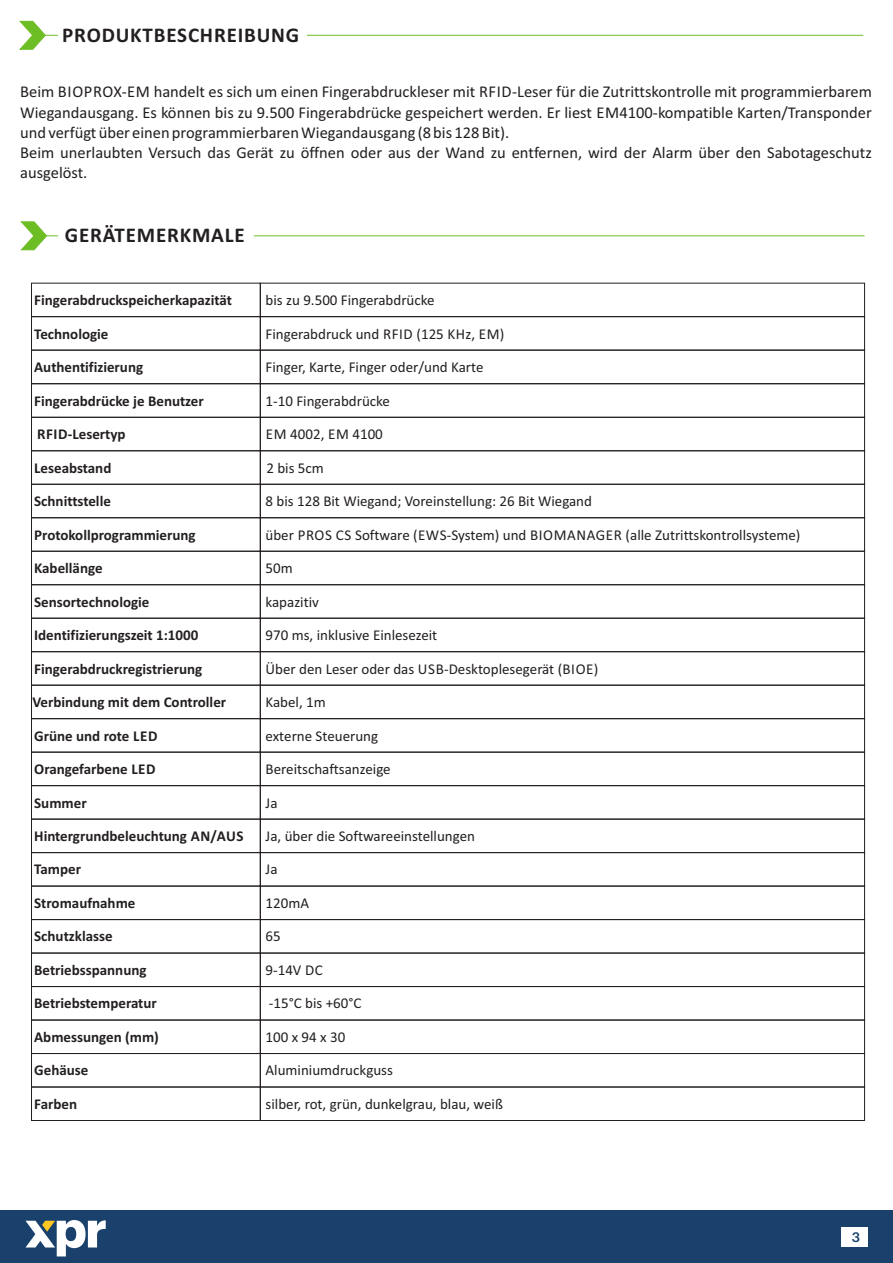
<style>
.page{position:relative;width:893px;height:1263px;background:#fff}
.page>*{position:absolute;margin:0;border:0;box-sizing:border-box;transform-origin:0 0}
.t1{font:700 21px "Calibri";letter-spacing:.04em;color:#231f20}
.t2{font:16.5px/20.1px "Calibri";color:#231f20}
.t3{font:15px "Calibri";color:#231f20}
.t4{font:700 15px "Calibri";color:#231f20}
.t5{font:500 13.5px "Graphik";color:#19416c}
</style>
<div class="page">
<hr style="left:47px;top:235px;width:817px;height:1px;background:#6dbd24">
<div style="left:58px;top:226px;width:196px;height:19px;background:#fff"></div>
<svg style="left:20px;top:221px;width:28px;height:30px"></svg>
<hr style="left:45px;top:35px;width:818px;height:1px;background:#6dbd24">
<div style="left:58px;top:26px;width:249px;height:18px;background:#fff"></div>
<svg style="left:19px;top:20px;width:27px;height:30px"></svg>
<div style="left:31px;top:350px;width:229px;height:34px;border:1px solid #231f20"></div>
<div style="left:31px;top:484px;width:229px;height:34px;border:1px solid #231f20"></div>
<div style="left:31px;top:618px;width:229px;height:34px;border:1px solid #231f20"></div>
<div style="left:31px;top:651px;width:229px;height:34px;border:1px solid #231f20"></div>
<div style="left:31px;top:685px;width:229px;height:34px;border:1px solid #231f20"></div>
<div style="left:31px;top:718px;width:229px;height:34px;border:1px solid #231f20"></div>
<div style="left:31px;top:752px;width:229px;height:34px;border:1px solid #231f20"></div>
<div style="left:31px;top:785px;width:229px;height:34px;border:1px solid #231f20"></div>
<div style="left:31px;top:886px;width:229px;height:34px;border:1px solid #231f20"></div>
<div style="left:31px;top:953px;width:229px;height:34px;border:1px solid #231f20"></div>
<div style="left:31px;top:919px;width:229px;height:34px;border:1px solid #231f20"></div>
<div style="left:31px;top:986px;width:229px;height:34px;border:1px solid #231f20"></div>
<div style="left:31px;top:1020px;width:229px;height:34px;border:1px solid #231f20"></div>
<div style="left:31px;top:1053px;width:229px;height:34px;border:1px solid #231f20"></div>
<div style="left:31px;top:1087px;width:229px;height:34px;border:1px solid #231f20"></div>
<div style="left:31px;top:551px;width:229px;height:34px;border:1px solid #231f20"></div>
<div style="left:31px;top:819px;width:229px;height:34px;border:1px solid #231f20"></div>
<div style="left:31px;top:283px;width:229px;height:34px;border:1px solid #231f20"></div>
<div style="left:31px;top:852px;width:229px;height:34px;border:1px solid #231f20"></div>
<div style="left:31px;top:417px;width:229px;height:34px;border:1px solid #231f20"></div>
<div style="left:260px;top:350px;width:605px;height:34px;border:1px solid #231f20"></div>
<div style="left:260px;top:484px;width:605px;height:34px;border:1px solid #231f20"></div>
<div style="left:260px;top:618px;width:605px;height:34px;border:1px solid #231f20"></div>
<div style="left:260px;top:651px;width:605px;height:34px;border:1px solid #231f20"></div>
<div style="left:260px;top:685px;width:605px;height:34px;border:1px solid #231f20"></div>
<div style="left:260px;top:718px;width:605px;height:34px;border:1px solid #231f20"></div>
<div style="left:260px;top:752px;width:605px;height:34px;border:1px solid #231f20"></div>
<div style="left:260px;top:785px;width:605px;height:34px;border:1px solid #231f20"></div>
<div style="left:260px;top:886px;width:605px;height:34px;border:1px solid #231f20"></div>
<div style="left:260px;top:919px;width:605px;height:34px;border:1px solid #231f20"></div>
<div style="left:260px;top:953px;width:605px;height:34px;border:1px solid #231f20"></div>
<div style="left:260px;top:986px;width:605px;height:34px;border:1px solid #231f20"></div>
<div style="left:260px;top:1020px;width:605px;height:34px;border:1px solid #231f20"></div>
<div style="left:260px;top:1053px;width:605px;height:34px;border:1px solid #231f20"></div>
<div style="left:260px;top:1087px;width:605px;height:34px;border:1px solid #231f20"></div>
<div style="left:260px;top:551px;width:605px;height:34px;border:1px solid #231f20"></div>
<div style="left:260px;top:819px;width:605px;height:34px;border:1px solid #231f20"></div>
<div style="left:260px;top:283px;width:605px;height:34px;border:1px solid #231f20"></div>
<div style="left:260px;top:852px;width:605px;height:34px;border:1px solid #231f20"></div>
<div style="left:260px;top:417px;width:605px;height:34px;border:1px solid #231f20"></div>
<div style="left:0;top:1210px;width:893px;height:53px;background:#19416c"></div>
<svg style="left:26px;top:1220px;width:80px;height:36px"></svg>
<div style="left:841px;top:1227px;width:26px;height:19px;background:#fff"></div>
<h1 class="t1" style="left:62px;top:26px;width:239px">PRODUKTBESCHREIBUNG</h1>
<p class="t2" style="left:20px;top:83px;width:853px">Beim BIOPROX-EM handelt es sich um einen Fingerabdruckleser mit RFID-Leser für die Zutrittskontrolle mit programmierbarem Wiegandausgang. Es können bis zu 9.500 Fingerabdrücke gespeichert werden. Er liest EM4100-kompatible Karten/Transponder und verfügt über einen programmierbaren Wiegandausgang (8 bis 128 Bit).<br>Beim unerlaubten Versuch das Gerät zu öffnen oder aus der Wand zu entfernen, wird der Alarm über den Sabotageschutz ausgelöst.</p>
<h1 class="t1" style="left:65px;top:227px;width:181px">GERÄTEMERKMALE</h1>
<p class="t4" style="left:34px;top:294px;width:199px">Fingerabdruckspeicherkapazität</p>
<p class="t3" style="left:266px;top:294px;width:171px">bis zu 9.500 Fingerabdrücke</p>
<p class="t4" style="left:34px;top:327px;width:76px">Technologie</p>
<p class="t4" style="left:34px;top:361px;width:110px">Authentifizierung</p>
<p class="t3" style="left:266px;top:327px;width:240px">Fingerabdruck und RFID (125 KHz, EM)</p>
<p class="t3" style="left:266px;top:361px;width:219px">Finger, Karte, Finger oder/und Karte</p>
<p class="t4" style="left:34px;top:394px;width:171px">Fingerabdrücke je Benutzer</p>
<p class="t3" style="left:266px;top:394px;width:126px">1-10 Fingerabdrücke</p>
<p class="t4" style="left:37px;top:428px;width:90px">RFID-Lesertyp</p>
<p class="t3" style="left:266px;top:428px;width:119px">EM 4002, EM 4100</p>
<p class="t4" style="left:34px;top:461px;width:79px">Leseabstand</p>
<p class="t3" style="left:266px;top:461px;width:59px">2 bis 5cm</p>
<p class="t4" style="left:34px;top:495px;width:78px">Schnittstelle</p>
<p class="t4" style="left:34px;top:528px;width:163px">Protokollprogrammierung</p>
<p class="t4" style="left:34px;top:562px;width:70px">Kabellänge</p>
<p class="t4" style="left:34px;top:595px;width:117px">Sensortechnologie</p>
<p class="t4" style="left:34px;top:629px;width:166px">Identifizierungszeit 1:1000</p>
<p class="t4" style="left:34px;top:662px;width:170px">Fingerabdruckregistrierung</p>
<p class="t4" style="left:33px;top:696px;width:195px">Verbindung mit dem Controller</p>
<p class="t4" style="left:34px;top:729px;width:125px">Grüne und rote LED</p>
<p class="t4" style="left:34px;top:763px;width:123px">Orangefarbene LED</p>
<p class="t4" style="left:34px;top:796px;width:54px">Summer</p>
<p class="t4" style="left:34px;top:830px;width:211px">Hintergrundbeleuchtung AN/AUS</p>
<p class="t4" style="left:34px;top:863px;width:48px">Tamper</p>
<p class="t4" style="left:34px;top:897px;width:103px">Stromaufnahme</p>
<p class="t4" style="left:34px;top:930px;width:80px">Schutzklasse</p>
<p class="t4" style="left:34px;top:964px;width:114px">Betriebsspannung</p>
<p class="t4" style="left:34px;top:997px;width:124px">Betriebstemperatur</p>
<p class="t4" style="left:34px;top:1031px;width:126px">Abmessungen (mm)</p>
<p class="t4" style="left:34px;top:1064px;width:56px">Gehäuse</p>
<p class="t4" style="left:34px;top:1097px;width:44px">Farben</p>
<p class="t3" style="left:266px;top:495px;width:328px">8 bis 128 Bit Wiegand; Voreinstellung: 26 Bit Wiegand</p>
<p class="t3" style="left:266px;top:528px;width:536px">über PROS CS Software (EWS-System) und BIOMANAGER (alle Zutrittskontrollsysteme)</p>
<p class="t3" style="left:266px;top:562px;width:29px">50m</p>
<p class="t3" style="left:266px;top:595px;width:55px">kapazitiv</p>
<p class="t3" style="left:266px;top:629px;width:173px">970 ms, inklusive Einlesezeit</p>
<p class="t3" style="left:266px;top:662px;width:334px">Über den Leser oder das USB-Desktoplesegerät (BIOE)</p>
<p class="t3" style="left:266px;top:696px;width:62px">Kabel, 1m</p>
<p class="t3" style="left:266px;top:729px;width:114px">externe Steuerung</p>
<p class="t3" style="left:266px;top:763px;width:127px">Bereitschaftsanzeige</p>
<p class="t3" style="left:266px;top:796px;width:13px">Ja</p>
<p class="t3" style="left:266px;top:830px;width:211px">Ja, über die Softwareeinstellungen</p>
<p class="t3" style="left:266px;top:863px;width:13px">Ja</p>
<p class="t3" style="left:266px;top:897px;width:45px">120mA</p>
<p class="t3" style="left:266px;top:930px;width:17px">65</p>
<p class="t3" style="left:266px;top:964px;width:59px">9-14V DC</p>
<p class="t3" style="left:269px;top:997px;width:94px">-15°C bis +60°C</p>
<p class="t3" style="left:266px;top:1031px;width:81px">100 x 94 x 30</p>
<p class="t3" style="left:266px;top:1064px;width:129px">Aluminiumdruckguss</p>
<p class="t3" style="left:266px;top:1097px;width:239px">silber, rot, grün, dunkelgrau, blau, weiß</p>
<p class="t5" style="left:852px;top:1230px;width:10px">3</p>
</div>
